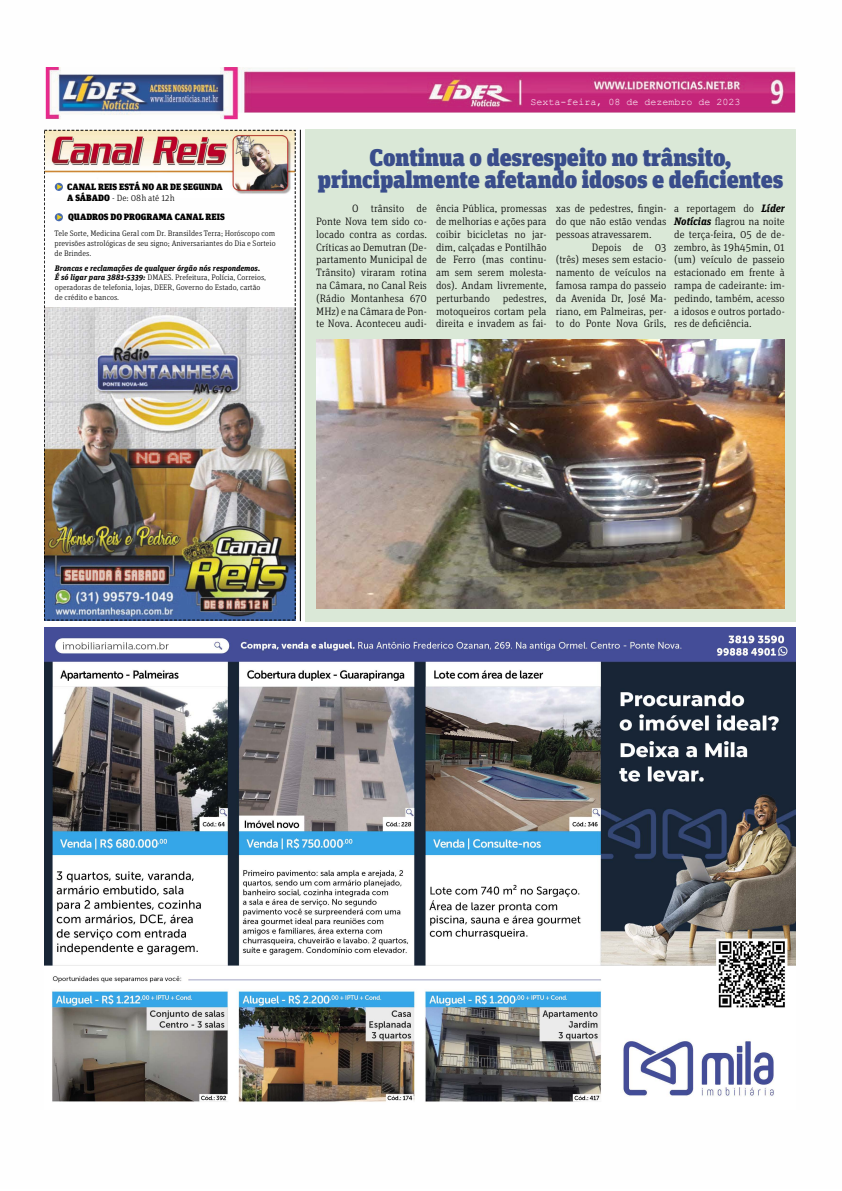
<style>
.page{position:relative;width:842px;height:1191px;background:#fff}
.page>*{position:absolute;margin:0;border:0;box-sizing:border-box;transform-origin:0 0}
.t1{font:900 24.1px/22px "Unit Slab Pro";color:#394d8b;text-align:center}
.t2{font:300 10.7px/12.8px "Unit Slab Pro";color:#000;text-align:justify}
.t3{font:10px "Courier New";color:#fff}
.t4{font:900 9.1px "Unit Slab Pro";color:#000}
.t5{font:300 9px "Unit Slab Pro";color:#000}
.t6{font:300 8px/9.9px "Unit Slab Pro";color:#000;text-align:justify}
.s1{font-weight:900;font-size:9.1px}
.s2{font-weight:700;font-style:italic}
</style>
<div class="page">
<img style="left:46px;top:67px;width:749px;height:52px">
<img style="left:44px;top:628px;width:752px;height:474px">
<img style="left:46px;top:308px;width:247px;height:310px">
<img style="left:46px;top:132px;width:247px;height:62px">
<svg style="left:55px;top:213px;width:8px;height:8px"></svg>
<svg style="left:57px;top:214px;width:5px;height:6px"></svg>
<div style="left:55px;top:183px;width:8px;height:8px;background:#466aaf;border-radius:50%"></div>
<svg style="left:57px;top:184px;width:5px;height:6px"></svg>
<hr style="left:300px;top:130px;width:1px;height:491px;background:#000">
<div style="left:305px;top:130px;width:491px;height:491px;background:#dae8d7"></div>
<img style="left:316px;top:340px;width:469px;height:269px">
<p class="t4" style="left:67px;top:180px;width:157px">CANAL REIS ESTÁ NO AR DE SEGUNDA</p>
<p class="t5" style="left:67px;top:192px;width:109px"><span class="s1">A SÁBADO</span> - De: 08h até 12h</p>
<p class="t4" style="left:68px;top:210px;width:158px">QUADROS DO PROGRAMA CANAL REIS</p>
<p class="t6" style="left:55px;top:228px;width:223px">Tele Sorte, Medicina Geral com Dr. Bransildes Terra; Horóscopo com previsões astrológicas de seu signo; Aniversariantes do Dia e Sorteio de Brindes.</p>
<p class="t6" style="left:55px;top:262px;width:213px;text-align:left"><span class="s2">Broncas e reclamações de qualquer órgão nós respondemos.<br>É só ligar para 3881-5339:</span> DMAES. Prefeitura, Polícia, Correios, operadoras de telefonia, lojas, DEER, Governo do Estado, cartão de crédito e bancos.</p>
<p class="t3" style="left:530px;top:95px;width:212px">Sexta-feira, 08 de dezembro de 2023</p>
<h1 class="t1" style="left:318px;top:145px;width:467px">Continua o desrespeito no trânsito, principalmente afetando idosos e deficientes</h1>
<p class="t2" style="left:316px;top:202px;width:112px;text-indent:36px">O trânsito de Ponte Nova tem sido co&shy;locado contra as cordas.<br>Críticas ao Demutran (De&shy;partamento Municipal de Trânsito) viraram rotina na Câmara, no Canal Reis (Rádio Montanhesa 670<br>MHz) e na Câmara de Pon&shy;te Nova. Aconteceu audi-</p>
<p class="t2" style="left:556px;top:202px;width:112px">xas de pedestres, fingin&shy;do que não estão vendas pessoas atravessarem.</p>
<p class="t2" style="left:436px;top:202px;width:112px">ência Pública, promessas de melhorias e ações para coibir bicicletas no jar&shy;dim, calçadas e Pontilhão de Ferro (mas continu&shy;am sem serem molesta&shy;dos). Andam livremente, perturbando pedestres, motoqueiros cortam pela direita e invadem as fai-</p>
<p class="t2" style="left:674px;top:202px;width:112px">a reportagem do <span class="s2">Líder Notícias</span> flagrou na noite de terça-feira, 05 de de&shy;zembro, às 19h45min, 01 (um) veículo de passeio estacionado em frente à rampa de cadeirante: im&shy;pedindo, também, acesso a idosos e outros portado&shy;res de deficiência.</p>
<p class="t2" style="left:556px;top:240px;width:112px;text-indent:36px">Depois de 03 (três) meses sem estacio&shy;namento de veículos na famosa rampa do passeio da Avenida Dr, José Ma&shy;riano, em Palmeiras, per&shy;to do Ponte Nova Grils,</p>
</div>
